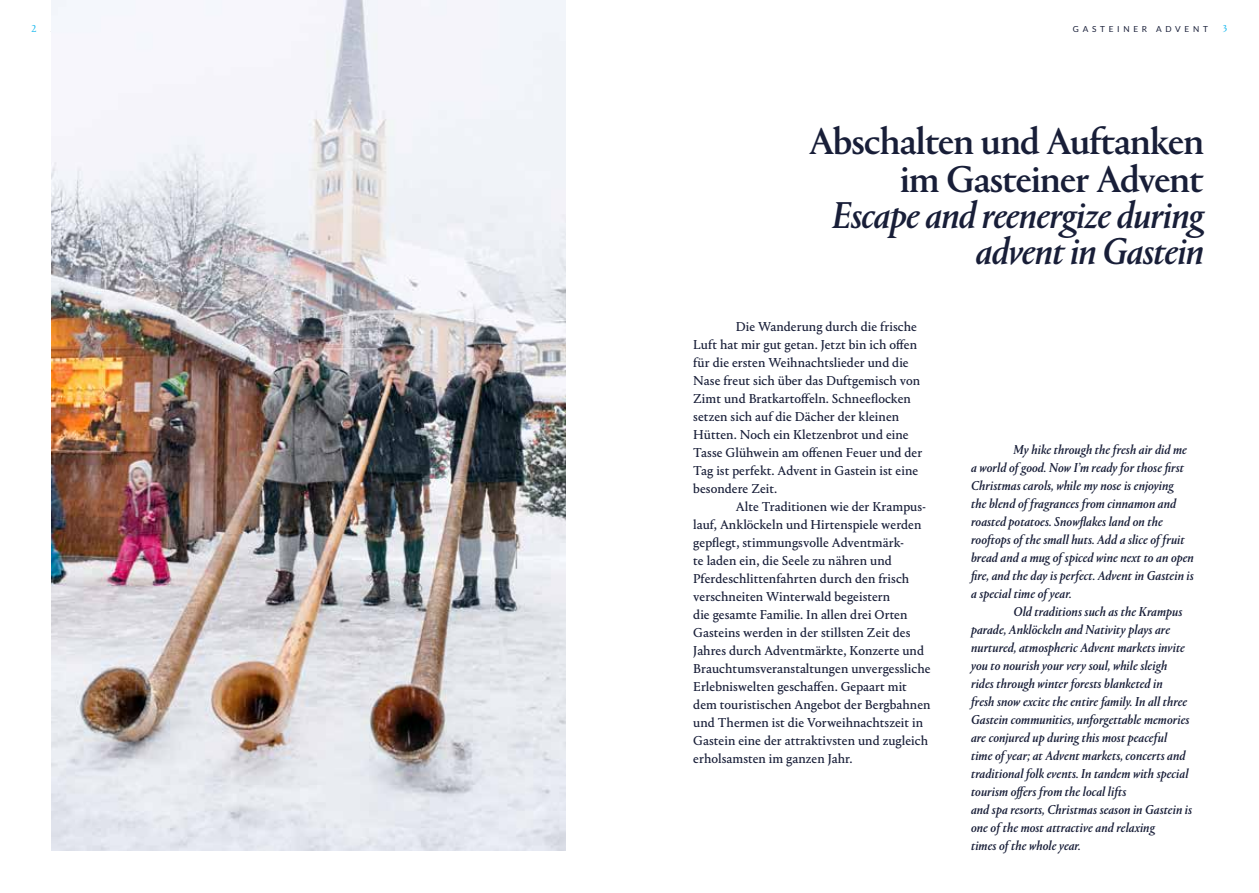
<style>
.page{position:relative;width:1259px;height:893px;background:#fff}
.page>*{position:absolute;margin:0;border:0;box-sizing:border-box;transform-origin:0 0}
.t1{font:italic 500 39px/36px "Portrait LF";letter-spacing:-.02em;color:#181e38;text-align:right}
.t2{font:500 39px/37.5px "Portrait LF";letter-spacing:-.02em;color:#181e38;text-align:right}
.t3{font:13.5px/18px "Portrait Text LF Regular 2";color:#181e38}
.t4{font:italic 500 13.5px/18px "Portrait LF";letter-spacing:.005em;color:#181e38}
.t5{font:10.5px "Portrait Text LF";color:#29bdef}
.t6{font:8.25px "Lato";letter-spacing:.45em;color:#181e38}
</style>
<div class="page">
<img style="left:51px;top:0;width:515px;height:850px">
<p class="t5" style="left:31px;top:21px;width:6px">2</p>
<p class="t6" style="left:1073px;top:24px;width:136px">GASTEINER ADVENT</p>
<p class="t5" style="left:1223px;top:21px;width:6px">3</p>
<h1 class="t2" style="left:809px;top:121px;width:396px">Abschalten und Auftanken im Gasteiner Advent</h1>
<h1 class="t1" style="left:832px;top:195px;width:373px">Escape and reenergize during advent in Gastein</h1>
<p class="t3" style="left:693px;top:317px;width:230px;text-indent:43px">Die Wanderung durch die frische Luft hat mir gut getan. Jetzt bin ich offen für die ersten Weihnachtslieder und die Nase freut sich über das Duftgemisch von Zimt und Bratkartoffeln. Schneeflocken setzen sich auf die Dächer der kleinen Hütten. Noch ein Kletzenbrot und eine Tasse Glühwein am offenen Feuer und der Tag ist perfekt. Advent in Gastein ist eine besondere Zeit.</p>
<p class="t3" style="left:693px;top:497px;width:239px;text-indent:43px">Alte Traditionen wie der Krampus&shy;lauf, Anklöckeln und Hirtenspiele werden gepflegt, stimmungsvolle Adventmärk-<br>te laden ein, die Seele zu nähren und Pferdeschlittenfahrten durch den frisch verschneiten Winterwald begeistern<br>die gesamte Familie. In allen drei Orten Gasteins werden in der stillsten Zeit des Jahres durch Adventmärkte, Konzerte und Brauchtumsveranstaltungen unvergessliche Erlebniswelten geschaffen. Gepaart mit dem touristischen Angebot der Bergbahnen und Thermen ist die Vorweihnachtszeit in Gastein eine der attraktivsten und zugleich erholsamsten im ganzen Jahr.</p>
<p class="t4" style="left:971px;top:440px;width:224px;text-indent:43px">My hike through the fresh air did me a world of good. Now I’m ready for those first Christmas carols, while my nose is enjoying<br>the blend of fragrances from cinnamon and roasted potatoes. Snowflakes land on the rooftops of the small huts. Add a slice of fruit bread and a mug of spiced wine next to an open fire, and the day is perfect. Advent in Gastein is a special time of year.</p>
<p class="t4" style="left:971px;top:602px;width:223px;text-indent:43px">Old traditions such as the Krampus parade, Anklöckeln and Nativity plays are nurtured, atmospheric Advent markets invite you to nourish your very soul, while sleigh rides through winter forests blanketed in<br>fresh snow excite the entire family. In all three Gastein communities, unforgettable memories are conjured up during this most peaceful<br>time of year; at Advent markets, concerts and traditional folk events. In tandem with special tourism offers from the local lifts<br>and spa resorts, Christmas season in Gastein is one of the most attractive and relaxing<br>times of the whole year.</p>
</div>
